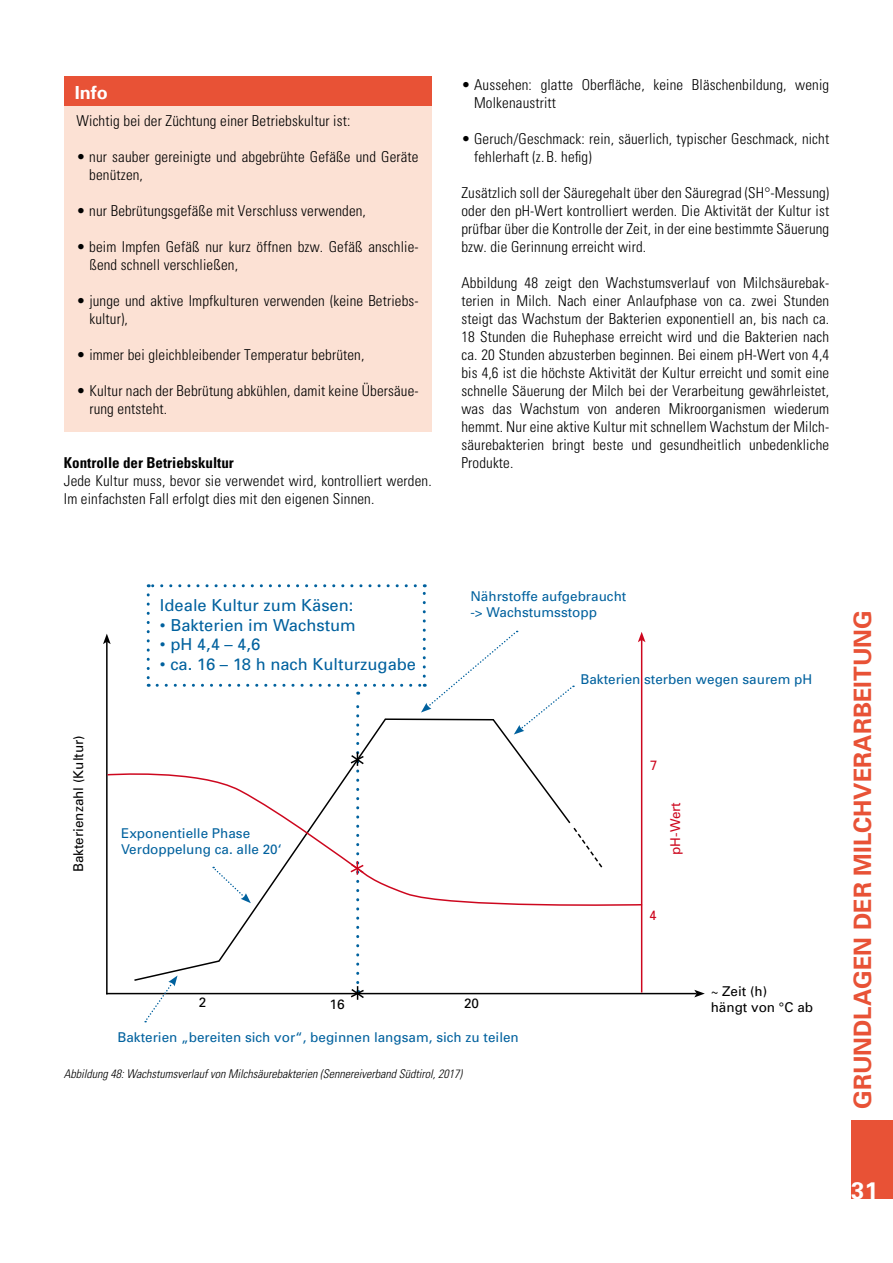
<style>
.page{position:relative;width:893px;height:1263px;background:#fff}
.page>*{position:absolute;margin:0;border:0;box-sizing:border-box;transform-origin:0 0}
.t1{font:700 24px "Univers";color:#e85236}
.t2{font:700 24px "Univers";color:#fff}
.t3{font:700 18px "Univers";color:#fff}
.t4{font:16.5px "Univers";color:#00619e}
.t5{font:300 condensed 15px/18px "Univers";letter-spacing:.01em;color:#000}
.t6{font:700 condensed 15px "Univers";color:#000}
.t7{font:13.5px/16.2px "Univers";color:#00619e}
.t8{font:13.5px/16.2px "Univers";color:#000}
.t9{font:13.5px "Univers";color:#cd071e}
.t10{font:italic 300 condensed 12px "Univers";color:#000}
</style>
<div class="page">
<div style="left:851px;top:1120px;width:42px;height:79px;background:#e85236"></div>
<div style="left:64px;top:77px;width:367px;height:29px;background:#e85236"></div>
<div style="left:64px;top:106px;width:367px;height:326px;background:#fce1d4"></div>
<hr style="left:106px;top:642px;width:2px;height:352px;background:#000">
<svg style="left:103px;top:634px;width:8px;height:10px"></svg>
<hr style="left:106px;top:993px;width:591px;height:1px;background:#000">
<svg style="left:694px;top:990px;width:11px;height:7px"></svg>
<hr style="left:641px;top:640px;width:1px;height:352px;background:#cd071e">
<svg style="left:638px;top:632px;width:7px;height:10px"></svg>
<svg style="left:106px;top:769px;width:537px;height:141px"></svg>
<svg style="left:145px;top:584px;width:459px;height:438px"></svg>
<p class="t3" style="left:75px;top:81px;width:34px">Info</p>
<p class="t5" style="left:77px;top:112px;width:275px">Wichtig bei der Züchtung einer Betriebskultur ist:</p>
<p class="t5" style="left:89px;top:148px;width:331px;text-indent:-13px">• nur sauber gereinigte und abgebrühte Gefäße und Geräte benützen,</p>
<p class="t5" style="left:77px;top:202px;width:291px">• nur Bebrütungsgefäße mit Verschluss verwenden,</p>
<p class="t5" style="left:89px;top:238px;width:331px;text-indent:-13px">• beim Impfen Gefäß nur kurz öffnen bzw. Gefäß anschlie&shy;ßend schnell verschließen,</p>
<p class="t5" style="left:89px;top:292px;width:331px;text-indent:-13px">• junge und aktive Impfkulturen verwenden (keine Betriebs&shy;kultur),</p>
<p class="t5" style="left:77px;top:346px;width:289px">• immer bei gleichbleibender Temperatur bebrüten,</p>
<p class="t5" style="left:89px;top:382px;width:331px;text-indent:-13px">• Kultur nach der Bebrütung abkühlen, damit keine Übersäue&shy;rung entsteht.</p>
<p class="t6" style="left:64px;top:453px;width:171px">Kontrolle der Betriebskultur</p>
<p class="t5" style="left:64px;top:472px;width:369px">Jede Kultur muss, bevor sie verwendet wird, kontrolliert werden.<br>Im einfachsten Fall erfolgt dies mit den eigenen Sinnen.</p>
<p class="t5" style="left:474px;top:76px;width:357px;text-indent:-13px">• Aussehen: glatte Oberfläche, keine Bläschenbildung, wenig<br>Molkenaustritt</p>
<p class="t5" style="left:474px;top:130px;width:357px;text-indent:-13px">• Geruch/Geschmack: rein, säuerlich, typischer Geschmack, nicht fehlerhaft (z. B. hefig)</p>
<p class="t5" style="left:461px;top:184px;width:369px;text-align:justify">Zusätzlich soll der Säuregehalt über den Säuregrad (SH°-Messung) oder den pH-Wert kontrolliert werden. Die Aktivität der Kultur ist prüfbar über die Kontrolle der Zeit, in der eine bestimmte Säuerung bzw. die Gerinnung erreicht wird.</p>
<p class="t5" style="left:461px;top:274px;width:369px;text-align:justify">Abbildung 48 zeigt den Wachstumsverlauf von Milchsäurebak&shy;terien in Milch. Nach einer Anlaufphase von ca. zwei Stunden steigt das Wachstum der Bakterien exponentiell an, bis nach ca.<br>18 Stunden die Ruhephase erreicht wird und die Bakterien nach ca. 20 Stunden abzusterben beginnen. Bei einem pH-Wert von 4,4 bis 4,6 ist die höchste Aktivität der Kultur erreicht und somit eine schnelle Säuerung der Milch bei der Verarbeitung gewährleistet, was das Wachstum von anderen Mikroorganismen wiederum hemmt. Nur eine aktive Kultur mit schnellem Wachstum der Milch&shy;säurebakterien bringt beste und gesundheitlich unbedenkliche Produkte.</p>
<p class="t8" style="left:70px;top:872px;width:139px;rotate:-90deg">Bakterienzahl (Kultur)</p>
<p class="t4" style="left:160px;top:595px;width:195px">Ideale Kultur zum Käsen:</p>
<p class="t4" style="left:160px;top:614px;width:197px">• Bakterien im Wachstum</p>
<p class="t4" style="left:160px;top:634px;width:102px">• pH 4,4 – 4,6</p>
<p class="t4" style="left:160px;top:654px;width:258px">• ca. 16 – 18 h nach Kulturzugabe</p>
<p class="t7" style="left:121px;top:825px;width:162px">Exponentielle Phase<br>Verdoppelung ca. alle 20‘</p>
<p class="t7" style="left:470px;top:588px;width:158px">Nährstoffe aufgebraucht -&gt; Wachstumsstopp</p>
<p class="t7" style="left:580px;top:671px;width:233px">Bakterien sterben wegen saurem pH</p>
<p class="t9" style="left:650px;top:757px;width:9px">7</p>
<p class="t9" style="left:667px;top:855px;width:54px;rotate:-90deg">pH-Wert</p>
<p class="t9" style="left:649px;top:907px;width:9px">4</p>
<p class="t8" style="left:199px;top:994px;width:9px">2</p>
<p class="t8" style="left:330px;top:996px;width:17px">16</p>
<p class="t8" style="left:464px;top:994px;width:17px">20</p>
<p class="t7" style="left:117px;top:1028px;width:403px">Bakterien „bereiten sich vor“, beginnen langsam, sich zu teilen</p>
<p class="t8" style="left:711px;top:983px;width:104px">~ Zeit (h)<br>hängt von °C ab</p>
<p class="t10" style="left:64px;top:1066px;width:400px">Abbildung 48: Wachstumsverlauf von Milchsäurebakterien (Sennereiverband Südtirol, 2017)</p>
<h1 class="t1" style="left:847px;top:1109px;width:500px;rotate:-90deg">Grundlagen der Milchverarbeitung</h1>
<h1 class="t2" style="left:851px;top:1175px;width:28px">31</h1>
</div>
